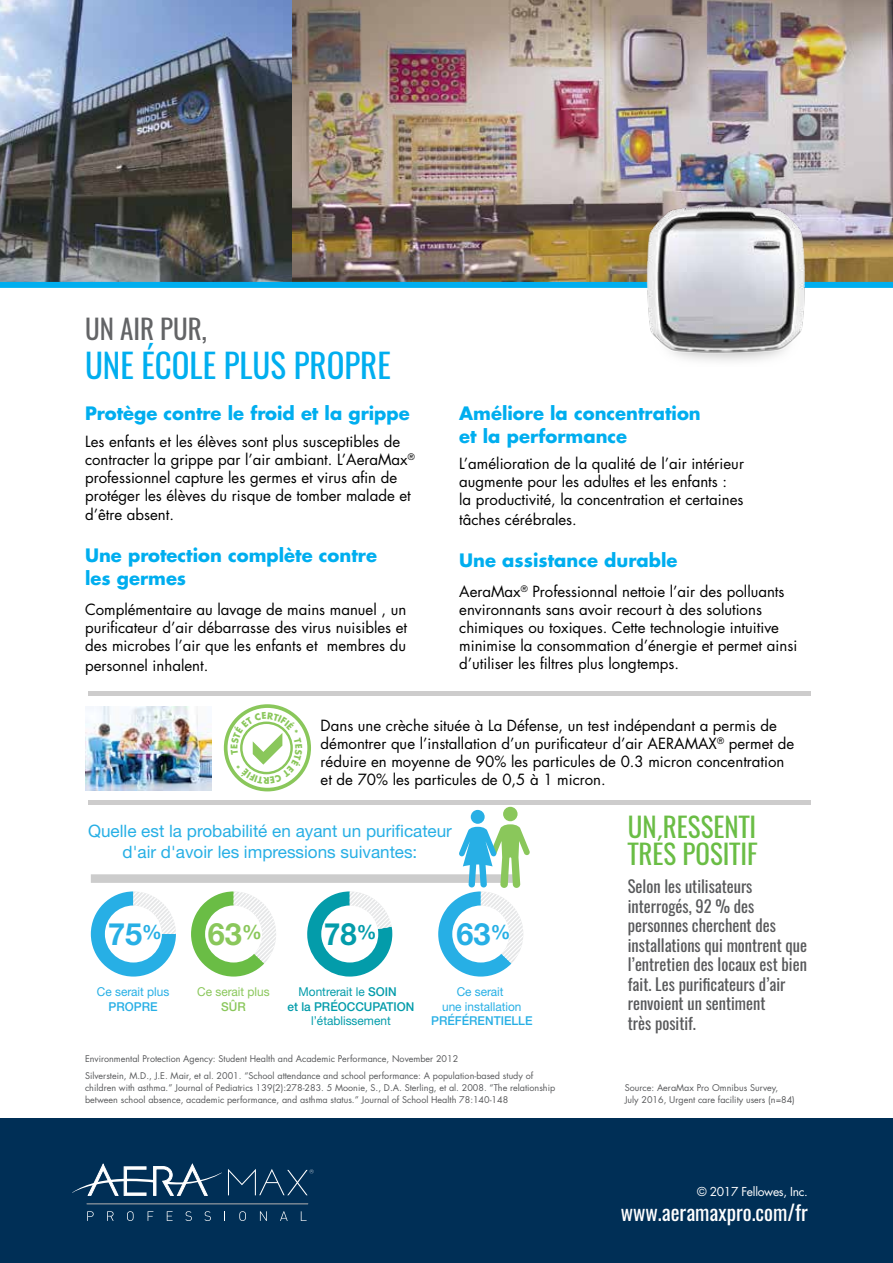
<style>
.page{position:relative;width:893px;height:1263px;background:#fff}
.page>*{position:absolute;margin:0;border:0;box-sizing:border-box;transform-origin:0 0}
.t1{font:33px "Oswald";color:#00aeef}
.t2{font:700 30.75px "Helvetica Neue LTW1 G";color:#27afe5}
.t3{font:700 30.75px "Helvetica Neue LTW1 G";color:#8ac75b}
.t4{font:700 30.75px "Helvetica Neue LTW1 G";color:#039caa;scale:.95 1}
.t5{font:27px/27px "Oswald";color:#6abd45}
.t6{font:27px "Oswald";color:#636466}
.t7{font:21px "Oswald";color:#fff}
.t8{font:700 18px/22.5px "Futura Std";color:#00aeef}
.t9{font:17.1px/20.5px "Helvetica Neue LTW1 G";color:#27afe5;text-align:center}
.t10{font:16.5px/19.5px "Oswald";color:#58595b}
.t11{font:15px/18px "Futura Std";color:#000}
.t12{font:12.15px/14.9px "Helvetica Neue LTW1 G";color:#27afe5;text-align:center}
.t13{font:500 12.15px/14.9px "Helvetica Neue LTW1 G";color:#039caa;text-align:center}
.t14{font:500 12.15px "Helvetica Neue LTW1 G";color:#27afe5}
.t15{font:12.15px "Helvetica Neue LTW1 G";color:#039caa}
.t16{font:12.15px "Helvetica Neue LTW1 G";color:#8ac75b}
.t17{font:500 12.15px "Helvetica Neue LTW1 G";color:#8ac75b}
.t18{font:12px "Futura Std";letter-spacing:-.025em;color:#fff}
.t19{font:9px/12px "Futura Std";color:#58595b}
.s1{font-weight:400}
</style>
<div class="page">
<div style="left:0;top:1118px;width:893px;height:145px;background:#002f56"></div>
<hr style="left:87px;top:1203px;width:221px;height:1px;background:#a5a7aa">
<svg style="left:87px;top:1211px;width:7px;height:10px"></svg>
<svg style="left:107px;top:1211px;width:7px;height:10px"></svg>
<svg style="left:127px;top:1211px;width:7px;height:10px"></svg>
<svg style="left:148px;top:1211px;width:5px;height:10px"></svg>
<svg style="left:167px;top:1211px;width:6px;height:10px"></svg>
<svg style="left:185px;top:1211px;width:7px;height:10px"></svg>
<svg style="left:204px;top:1211px;width:7px;height:10px"></svg>
<svg style="left:239px;top:1211px;width:7px;height:10px"></svg>
<svg style="left:260px;top:1211px;width:7px;height:10px"></svg>
<svg style="left:280px;top:1211px;width:8px;height:10px"></svg>
<svg style="left:301px;top:1211px;width:6px;height:10px"></svg>
<svg style="left:72px;top:1163px;width:150px;height:33px"></svg>
<svg style="left:228px;top:1169px;width:86px;height:26px"></svg>
<img style="left:0;top:0;width:893px;height:282px">
<div style="left:88px;top:800px;width:723px;height:5px;background:#cdcccc"></div>
<hr style="left:88px;top:692px;width:723px;height:4px;background:#cdcccc">
<div style="left:0;top:282px;width:893px;height:6px;background:#00aeef"></div>
<img style="left:645px;top:204px;width:163px;height:157px">
<div style="left:91px;top:874px;width:423px;height:9px;background:#ccc"></div>
<div style="left:503px;top:807px;width:15px;height:14px;background:#8ac75b;border-radius:50%"></div>
<div style="left:471px;top:810px;width:14px;height:14px;background:#27afe5;border-radius:50%"></div>
<svg style="left:91px;top:891px;width:85px;height:85px"></svg>
<svg style="left:191px;top:891px;width:85px;height:85px"></svg>
<svg style="left:438px;top:824px;width:92px;height:152px"></svg>
<svg style="left:307px;top:891px;width:85px;height:85px"></svg>
<div style="left:224px;top:704px;width:87px;height:87px;border:4px solid #8ac75b;border-radius:50%"></div>
<img style="left:85px;top:706px;width:126px;height:84px">
<svg style="left:231px;top:712px;width:71px;height:72px"></svg>
<h3 class="t6" style="left:85px;top:311px;width:123px">UN AIR PUR,</h3>
<h1 class="t1" style="left:85px;top:343px;width:307px">UNE ÉCOLE PLUS PROPRE</h1>
<p class="t8" style="left:85px;top:402px;width:326px">Protège contre le froid et la grippe</p>
<p class="t11" style="left:85px;top:432px;width:331px">Les enfants et les élèves sont plus susceptibles de contracter la grippe par l’air ambiant. L’AeraMax<sup>® </sup>professionnel capture les germes et virus afin de protéger les élèves du risque de tomber malade et</p>
<p class="t11" style="left:85px;top:506px;width:91px">d’être absent.</p>
<p class="t8" style="left:85px;top:544px;width:293px">Une protection complète contre les germes</p>
<p class="t11" style="left:85px;top:601px;width:324px;text-align:justify">Complémentaire au lavage de mains manuel , un purificateur d’air débarrasse des virus nuisibles et des microbes l’air que les enfants et membres du</p>
<p class="t11" style="left:85px;top:656px;width:125px">personnel inhalent.</p>
<p class="t8" style="left:459px;top:402px;width:243px">Améliore la concentration et la performance</p>
<p class="t11" style="left:459px;top:455px;width:286px">L’amélioration de la qualité de l’air intérieur augmente pour les adultes et les enfants :<br>la productivité, la concentration et certaines</p>
<p class="t11" style="left:459px;top:510px;width:119px">tâches cérébrales.</p>
<p class="t8" style="left:459px;top:548px;width:220px">Une assistance durable</p>
<p class="t11" style="left:459px;top:583px;width:339px">AeraMax<sup>®</sup> Professionnal nettoie l’air des polluants environnants sans avoir recourt à des solutions chimiques ou toxiques. Cette technologie intuitive minimise la consommation d’énergie et permet ainsi d’utiliser les filtres plus longtemps.</p>
<p class="t11" style="left:321px;top:717px;width:475px">Dans une crèche située à La Défense, un test indépendant a permis de démontrer que l’installation d’un purificateur d’air AERAMAX<sup>®</sup> permet de réduire en moyenne de 90% les particules de 0.3 micron concentration et de 70% les particules de 0,5 à 1 micron.</p>
<p class="t9" style="left:88px;top:820px;width:365px">Quelle est la probabilité en ayant un purificateur d'air d'avoir les impressions suivantes:</p>
<h2 class="t2" style="left:108px;top:915px;width:55px">75<sup>%</sup></h2>
<h2 class="t3" style="left:208px;top:915px;width:55px">63<sup>%</sup></h2>
<h2 class="t4" style="left:324px;top:915px;width:57px">78<sup>%</sup></h2>
<h2 class="t2" style="left:456px;top:915px;width:55px">63<sup>%</sup></h2>
<p class="t12" style="left:97px;top:984px;width:74px">Ce serait plus</p>
<p class="t14" style="left:109px;top:999px;width:50px">PROPRE</p>
<p class="t16" style="left:197px;top:984px;width:74px">Ce serait plus</p>
<p class="t17" style="left:221px;top:999px;width:26px">SÛR</p>
<p class="t13" style="left:287px;top:984px;width:128px"><span class="s1">Montrerait le</span> SOIN<br>et la PRÉOCCUPATION</p>
<p class="t15" style="left:311px;top:1013px;width:81px">l’établissement</p>
<p class="t12" style="left:442px;top:984px;width:81px">Ce serait<br>une installation</p>
<p class="t14" style="left:431px;top:1014px;width:103px">PRÉFÉRENTIELLE</p>
<p class="t19" style="left:85px;top:1051px;width:450px;line-height:16.2px">Environmental Protection Agency: Student Health and Academic Performance, November 2012<br>Silverstein, M.D., J.E. Mair, et al. 2001. “School attendance and school performance: A population-based study of</p>
<p class="t19" style="left:85px;top:1081px;width:472px">children with asthma.” Journal of Pediatrics 139(2):278-283. 5 Moonie, S., D.A. Sterling, et al. 2008. “The relationship between school absence, academic performance, and asthma status.” Journal of School Health 78:140-148</p>
<h3 class="t5" style="left:628px;top:814px;width:131px">UN RESSENTI<br>TRÉS POSITIF</h3>
<p class="t10" style="left:628px;top:877px;width:181px">Selon les utilisateurs interrogés, 92 % des personnes cherchent des installations qui montrent que l’entretien des locaux est bien fait. Les purificateurs d’air renvoient un sentiment<br>très positif.</p>
<p class="t19" style="left:625px;top:1081px;width:172px">Source: AeraMax Pro Omnibus Survey,<br>July 2016, Urgent care facility users (n=84)</p>
<p class="t18" style="left:697px;top:1184px;width:112px">© 2017 Fellowes, Inc.</p>
<h3 class="t7" style="left:621px;top:1198px;width:189px">www.aeramaxpro.com/fr</h3>
</div>
